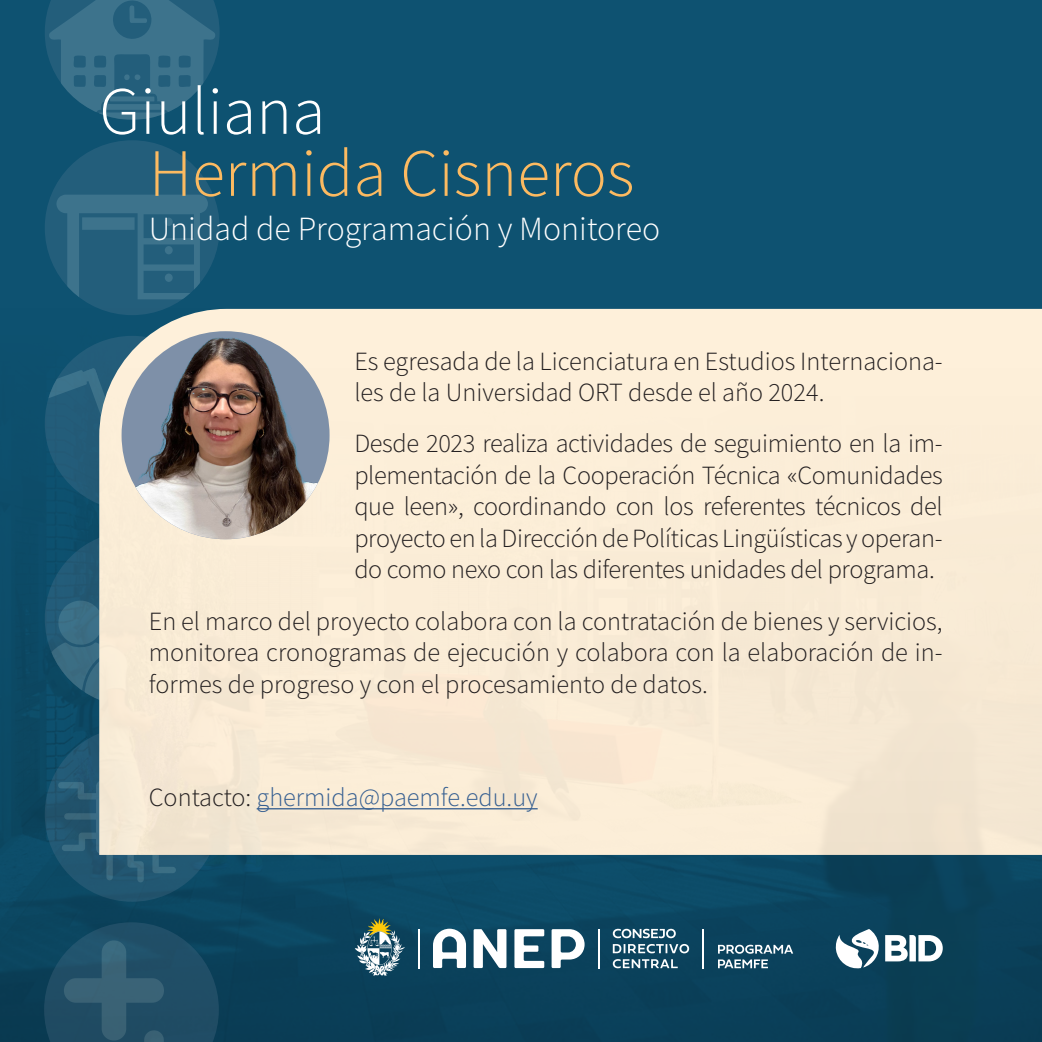
<style>
.page{position:relative;width:1042px;height:1042px;background:#0e5271}
.page>*{position:absolute;margin:0;border:0;box-sizing:border-box;transform-origin:0 0}
._2__Apellidos{font:300 67.73px "Source Sans Pro";color:#fcba61}
._1__Nombres{font:300 67.73px "Source Sans Pro";color:#fff}
._3__Cargo{font:300 33.77px "Source Sans Pro";color:#fff}
._4__Texto{font:300 26.25px/31.5px "Source Sans Pro";color:#231f20;text-align:justify}
.t1{font:300 26.25px "Source Sans Pro";color:#365f91}
.s1{color:#231f20}
</style>
<div class="page">
<img style="left:0;top:305px;width:1042px;height:737px">
<svg style="left:45px;top:0;width:175px;height:120px"></svg>
<svg style="left:45px;top:368px;width:54px;height:133px"></svg>
<div style="left:45px;top:140px;width:175px;height:175px;background:#235e7b;border-radius:50%"></div>
<svg style="left:56px;top:195px;width:152px;height:104px"></svg>
<div style="left:45px;top:727px;width:175px;height:175px;background:#225772;border-radius:50%"></div>
<svg style="left:58px;top:746px;width:148px;height:136px"></svg>
<div style="left:45px;top:531px;width:175px;height:175px;background:#225974;border-radius:50%"></div>
<svg style="left:45px;top:600px;width:54px;height:106px"></svg>
<svg style="left:44px;top:922px;width:175px;height:120px;background:#214f67"></svg>
<svg style="left:835px;top:929px;width:108px;height:41px;background:#7794a1"></svg>
<svg style="left:718px;top:944px;width:75px;height:24px;background:#50788b"></svg>
<svg style="left:433px;top:928px;width:151px;height:40px;background:#8da7b4"></svg>
<hr style="left:598px;top:929px;width:1px;height:39px;background:#fff">
<hr style="left:702px;top:929px;width:2px;height:39px;background:#fff">
<hr style="left:418px;top:929px;width:1px;height:39px;background:#fff">
<svg style="left:355px;top:918px;width:50px;height:58px;background:#5c7d84"></svg>
<svg style="left:613px;top:929px;width:76px;height:39px;background:#4c7588"></svg>
<svg style="left:99px;top:309px;width:943px;height:32px;background:#ebe3d1"></svg>
<div style="left:99px;top:341px;width:943px;height:514px;background:#faecd6"></div>
<hr style="left:257px;top:808px;width:281px;height:1px;background:#365f91">
<img style="left:122px;top:337px;width:207px;height:202px">
<p class="_1__Nombres" style="left:99px;top:70px;width:228px">Giuliana</p>
<p class="_2__Apellidos" style="left:149px;top:132px;width:487px">Hermida Cisneros</p>
<p class="_3__Cargo" style="left:149px;top:208px;width:513px">Unidad de Programación y Monitoreo</p>
<p class="_4__Texto" style="left:354px;top:345px;width:590px">Es egresada de la Licenciatura en Estudios Internaciona&shy;les de la Universidad ORT desde el año 2024.</p>
<p class="_4__Texto" style="left:354px;top:428px;width:590px">Desde 2023 realiza actividades de seguimiento en la im&shy;plementación de la Cooperación Técnica «Comunidades que leen», coordinando con los referentes técnicos del proyecto en la Dirección de Políticas Lingüísticas y operan&shy;do como nexo con las diferentes unidades del programa.</p>
<p class="_4__Texto" style="left:149px;top:605px;width:795px">En el marco del proyecto colabora con la contratación de bienes y servicios, monitorea cronogramas de ejecución y colabora con la elaboración de in&shy;formes de progreso y con el procesamiento de datos.</p>
<p class="t1" style="left:149px;top:781px;width:390px"><span class="s1">Contacto:</span> ghermida@paemfe.edu.uy</p>
</div>
